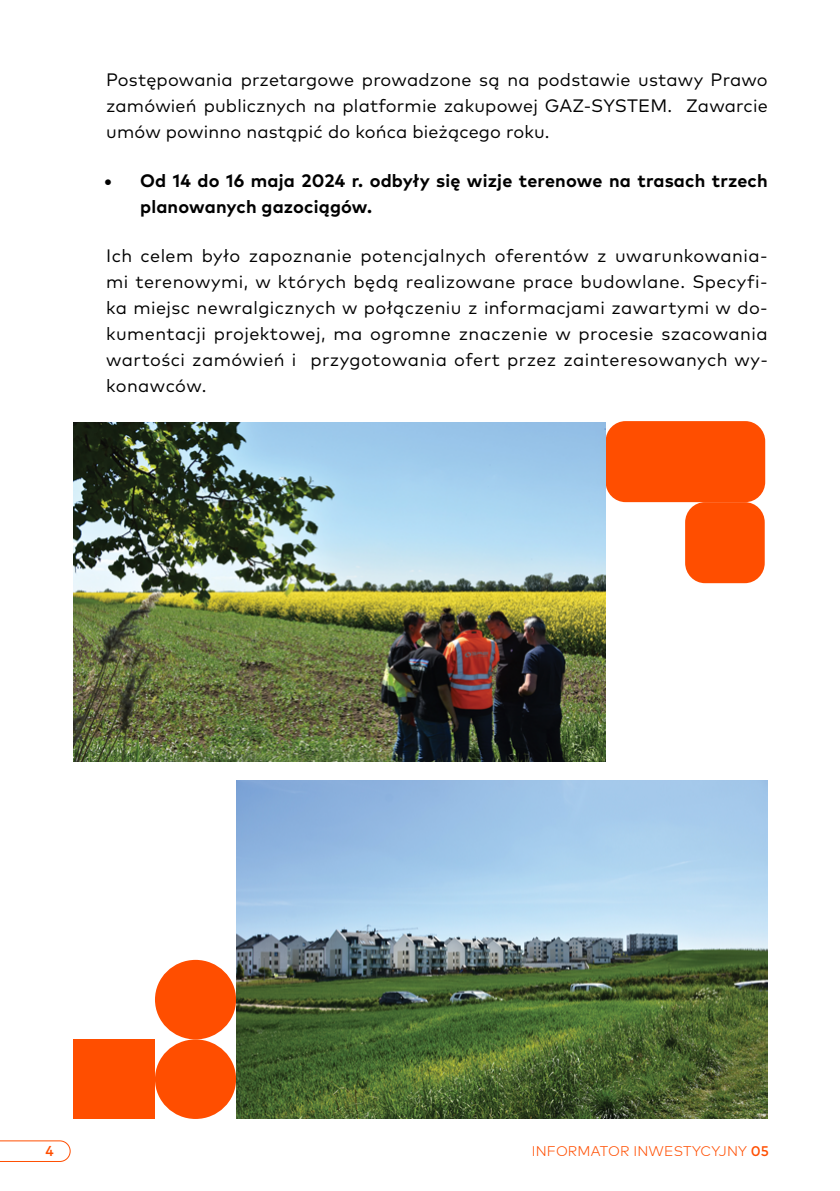
<style>
.page{position:relative;width:840px;height:1191px;background:#fff}
.page>*{position:absolute;margin:0;border:0;box-sizing:border-box;transform-origin:0 0}
.t1{font:18px/26px "Mark Pro";letter-spacing:.01em;color:#000;text-align:justify}
.t2{font:700 18px/26px "Mark Pro";letter-spacing:.01em;color:#000}
.t3{font:500 14.4px "Mark Pro";color:#ff4e00}
.t4{font:300 14px "Mark Pro";letter-spacing:.01em;color:#ff4e00}
.s1{font-weight:500}
</style>
<div class="page">
<svg style="left:0;top:1140px;width:71px;height:22px"></svg>
<div style="left:155px;top:1039px;width:81px;height:80px;background:#ff4e00;border-radius:50%"></div>
<div style="left:74px;top:1039px;width:81px;height:80px;background:#ff4e00"></div>
<div style="left:684px;top:502px;width:80px;height:81px;background:#ff4e00;border-radius:20px"></div>
<div style="left:155px;top:960px;width:81px;height:79px;background:#ff4e00;border-radius:50%"></div>
<div style="left:605px;top:421px;width:159px;height:81px;background:#ff4e00;border-radius:20px"></div>
<img style="left:74px;top:422px;width:531px;height:339px">
<img style="left:236px;top:780px;width:531px;height:339px">
<p class="t1" style="left:106px;top:65px;width:662px">Postępowania przetargowe prowadzone są na podstawie ustawy Prawo zamówień publicznych na platformie zakupowej GAZ-SYSTEM. Zawarcie umów powinno nastąpić do końca bieżącego roku.</p>
<p class="t2" style="left:140px;top:166px;width:628px;text-indent:-36px">• Od 14 do 16 maja 2024 r. odbyły się wizje terenowe na trasach trzech planowanych gazociągów.</p>
<p class="t1" style="left:106px;top:241px;width:663px">Ich celem było zapoznanie potencjalnych oferentów z uwarunkowania&shy;mi terenowymi, w których będą realizowane prace budowlane. Specyfi&shy;ka miejsc newralgicznych w połączeniu z informacjami zawartymi w do&shy;kumentacji projektowej, ma ogromne znaczenie w procesie szacowania wartości zamówień i przygotowania ofert przez zainteresowanych wy&shy;konawców.</p>
<p class="t3" style="left:45px;top:1140px;width:10px">4</p>
<p class="t4" style="left:531px;top:1140px;width:238px">INFORMATOR INWESTYCYJNY <span class="s1">05</span></p>
</div>
